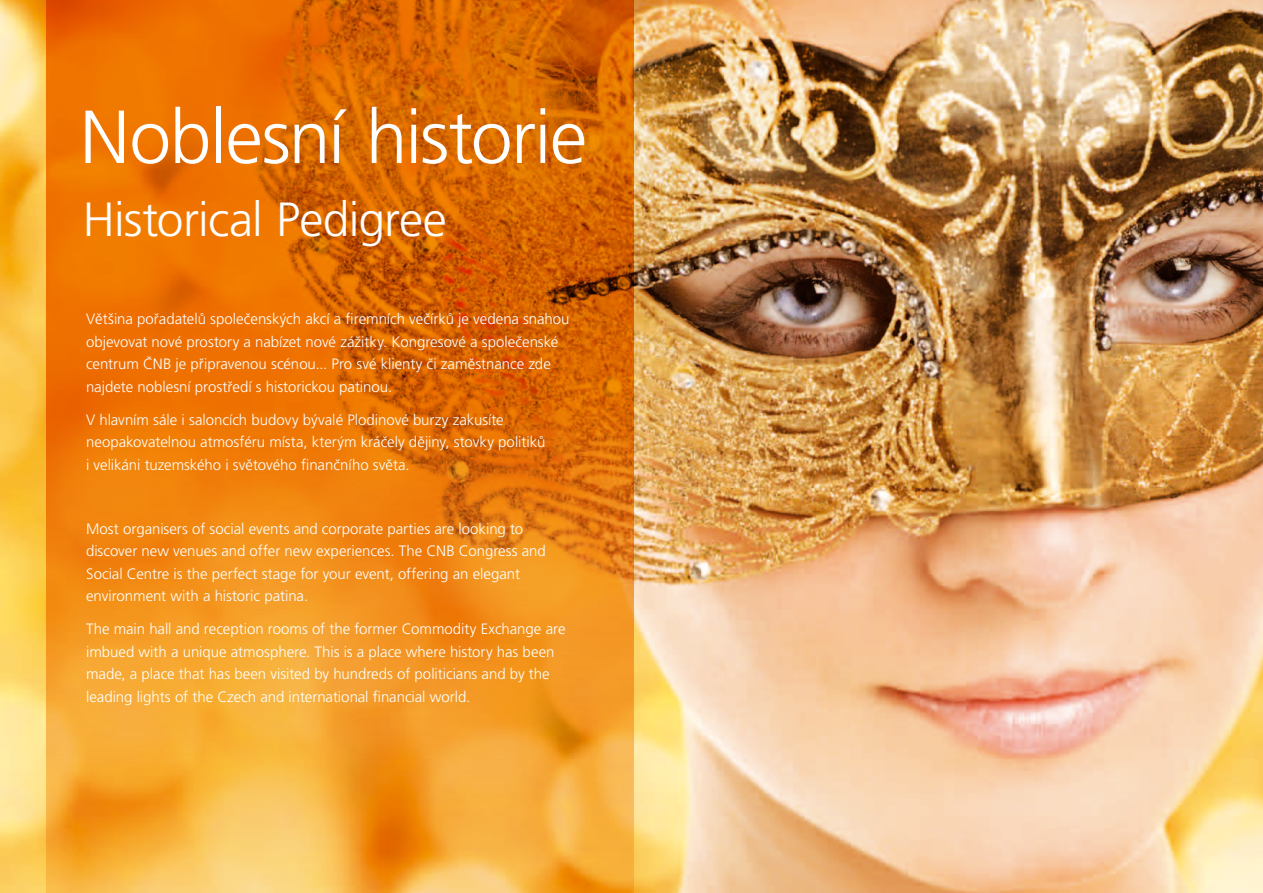
<style>
.page{position:relative;width:1263px;height:893px;background:#fff}
.page>*{position:absolute;margin:0;border:0;box-sizing:border-box;transform-origin:0 0}
.t1{font:300 75px "Frutiger CE";letter-spacing:-.02em;color:#fff}
.t2{font:300 48px "Frutiger CE";letter-spacing:-.015em;color:#fff}
.t3{font:300 15px/22.5px "Frutiger CE";color:#fff}
</style>
<div class="page">
<img style="left:1px;top:0;width:1262px;height:893px">
<svg style="left:46px;top:0;width:588px;height:893px"></svg>
<img style="left:0;top:0;width:1px;height:893px">
<h1 class="t1" style="left:80px;top:94px;width:509px">Noblesní historie</h1>
<h2 class="t2" style="left:83px;top:192px;width:365px">Historical Pedigree</h2>
<p class="t3" style="left:86px;top:308px;width:485px">Většina pořadatelů společenských akcí a firemních večírků je vedena snahou objevovat nové prostory a nabízet nové zážitky. Kongresové a společenské centrum ČNB je připravenou scénou... Pro své klienty či zaměstnance zde najdete noblesní prostředí s historickou patinou.</p>
<p class="t3" style="left:86px;top:408px;width:461px">V hlavním sále i saloncích budovy bývalé Plodinové burzy zakusíte neopakovatelnou atmosféru místa, kterým kráčely dějiny, stovky politiků i velikáni tuzemského i světového finančního světa.</p>
<p class="t3" style="left:86px;top:517px;width:461px">Most organisers of social events and corporate parties are looking to discover new venues and offer new experiences. The CNB Congress and Social Centre is the perfect stage for your event, offering an elegant environment with a historic patina.</p>
<p class="t3" style="left:86px;top:618px;width:481px">The main hall and reception rooms of the former Commodity Exchange are imbued with a unique atmosphere. This is a place where history has been made, a place that has been visited by hundreds of politicians and by the leading lights of the Czech and international financial world.</p>
</div>
